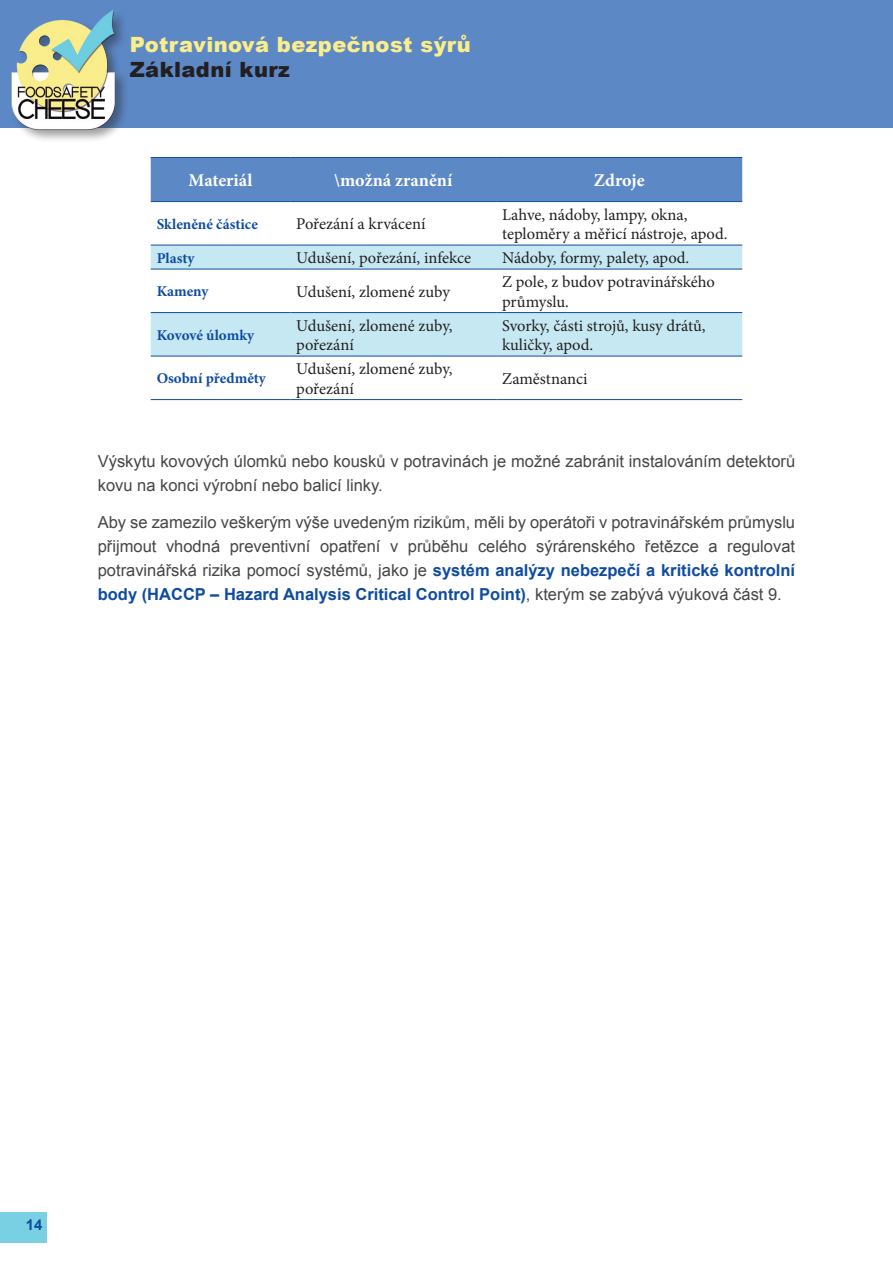
<style>
.page{position:relative;width:893px;height:1263px;background:#fff}
.page>*{position:absolute;margin:0;border:0;box-sizing:border-box;transform-origin:0 0}
.t1{font:900 21px "Arial";letter-spacing:.02em;color:#faed8b}
.t2{font:900 21px "Arial";letter-spacing:.02em;color:#231f20}
.t3{font:700 18px "Minion Pro";color:#fff}
.t4{font:16.5px/24px "Arial";color:#454647}
.t5{font:16.5px/19.5px "Minion Pro";letter-spacing:-.005em;color:#231f20}
.t6{font:700 15px "Minion Pro";letter-spacing:-.005em;color:#0f4ca0}
.t7{font:700 15px "Arial";color:#0f4ca0}
.s1{font-weight:700;color:#0f4ca0}
</style>
<div class="page">
<div style="left:0;top:0;width:893px;height:128px;background:#5c88c6"></div>
<div style="left:0;top:1212px;width:47px;height:30px;background:#79d0e3"></div>
<div style="left:10px;top:9px;width:119px;height:134px;background:#231f20;opacity:.43"></div>
<img style="left:10px;top:9px;width:108px;height:121px">
<div style="left:151px;top:158px;width:591px;height:43px;background:#5c88c6"></div>
<svg style="left:151px;top:202px;width:591px;height:43px"></svg>
<svg style="left:151px;top:246px;width:591px;height:110px;fill:#c6e8f2"></svg>
<hr style="left:151px;top:157px;width:139px;height:1px;background:#0f4ca0">
<hr style="left:290px;top:157px;width:206px;height:1px;background:#0f4ca0">
<hr style="left:496px;top:157px;width:246px;height:1px;background:#0f4ca0">
<hr style="left:151px;top:201px;width:139px;height:1px;background:#0f4ca0">
<hr style="left:290px;top:201px;width:206px;height:1px;background:#0f4ca0">
<hr style="left:496px;top:201px;width:246px;height:1px;background:#0f4ca0">
<hr style="left:151px;top:245px;width:139px;height:1px;background:#0f4ca0">
<hr style="left:290px;top:245px;width:206px;height:1px;background:#0f4ca0">
<hr style="left:496px;top:245px;width:246px;height:1px;background:#0f4ca0">
<hr style="left:151px;top:269px;width:139px;height:1px;background:#0f4ca0">
<hr style="left:290px;top:269px;width:206px;height:1px;background:#0f4ca0">
<hr style="left:496px;top:269px;width:246px;height:1px;background:#0f4ca0">
<hr style="left:151px;top:312px;width:139px;height:1px;background:#0f4ca0">
<hr style="left:290px;top:312px;width:206px;height:1px;background:#0f4ca0">
<hr style="left:496px;top:312px;width:246px;height:1px;background:#0f4ca0">
<hr style="left:151px;top:356px;width:139px;height:1px;background:#0f4ca0">
<hr style="left:290px;top:356px;width:206px;height:1px;background:#0f4ca0">
<hr style="left:496px;top:356px;width:246px;height:1px;background:#0f4ca0">
<hr style="left:151px;top:399px;width:139px;height:1px;background:#0f4ca0">
<hr style="left:290px;top:399px;width:206px;height:1px;background:#0f4ca0">
<hr style="left:496px;top:399px;width:246px;height:1px;background:#0f4ca0">
<p class="t1" style="left:130px;top:29px;width:343px">Potravinová bezpečnost sýrů</p>
<p class="t2" style="left:130px;top:54px;width:162px">Základní kurz</p>
<p class="t3" style="left:189px;top:168px;width:65px">Materiál</p>
<p class="t3" style="left:334px;top:168px;width:120px">\možná zranění</p>
<p class="t3" style="left:594px;top:168px;width:52px">Zdroje</p>
<p class="t6" style="left:157px;top:213px;width:103px">Skleněné částice</p>
<p class="t5" style="left:296px;top:214px;width:131px">Pořezání a krvácení</p>
<p class="t5" style="left:502px;top:205px;width:227px">Lahve, nádoby, lampy, okna, teploměry a měřicí nástroje, apod.</p>
<p class="t6" style="left:157px;top:247px;width:39px">Plasty</p>
<p class="t5" style="left:296px;top:248px;width:176px">Udušení, pořezání, infekce</p>
<p class="t5" style="left:502px;top:248px;width:189px">Nádoby, formy, palety, apod.</p>
<p class="t6" style="left:157px;top:281px;width:53px">Kameny</p>
<p class="t5" style="left:296px;top:282px;width:155px">Udušení, zlomené zuby</p>
<p class="t5" style="left:502px;top:272px;width:214px">Z pole, z budov potravinářského průmyslu.</p>
<p class="t6" style="left:157px;top:324px;width:99px">Kovové úlomky</p>
<p class="t5" style="left:296px;top:316px;width:158px">Udušení, zlomené zuby, pořezání</p>
<p class="t5" style="left:502px;top:316px;width:205px">Svorky, části strojů, kusy drátů, kuličky, apod.</p>
<p class="t6" style="left:157px;top:368px;width:111px">Osobní předměty</p>
<p class="t5" style="left:296px;top:359px;width:158px">Udušení, zlomené zuby, pořezání</p>
<p class="t5" style="left:502px;top:369px;width:87px">Zaměstnanci</p>
<p class="t4" style="left:98px;top:450px;width:699px">Výskytu kovových úlomků nebo kousků v potravinách je možné zabránit instalováním detektorů kovu na konci výrobní nebo balicí linky.</p>
<p class="t4" style="left:98px;top:510px;width:699px;text-align:justify">Aby se zamezilo veškerým výše uvedeným rizikům, měli by operátoři v potravinářském průmyslu přijmout vhodná preventivní opatření v průběhu celého sýrárenského řetězce a regulovat potravinářská rizika pomocí systémů, jako je <span class="s1">systém analýzy nebezpečí a kritické kontrolní body (HACCP – Hazard Analysis Critical Control Point)</span>, kterým se zabývá výuková část 9.</p>
<p class="t7" style="left:26px;top:1215px;width:18px">14</p>
</div>
